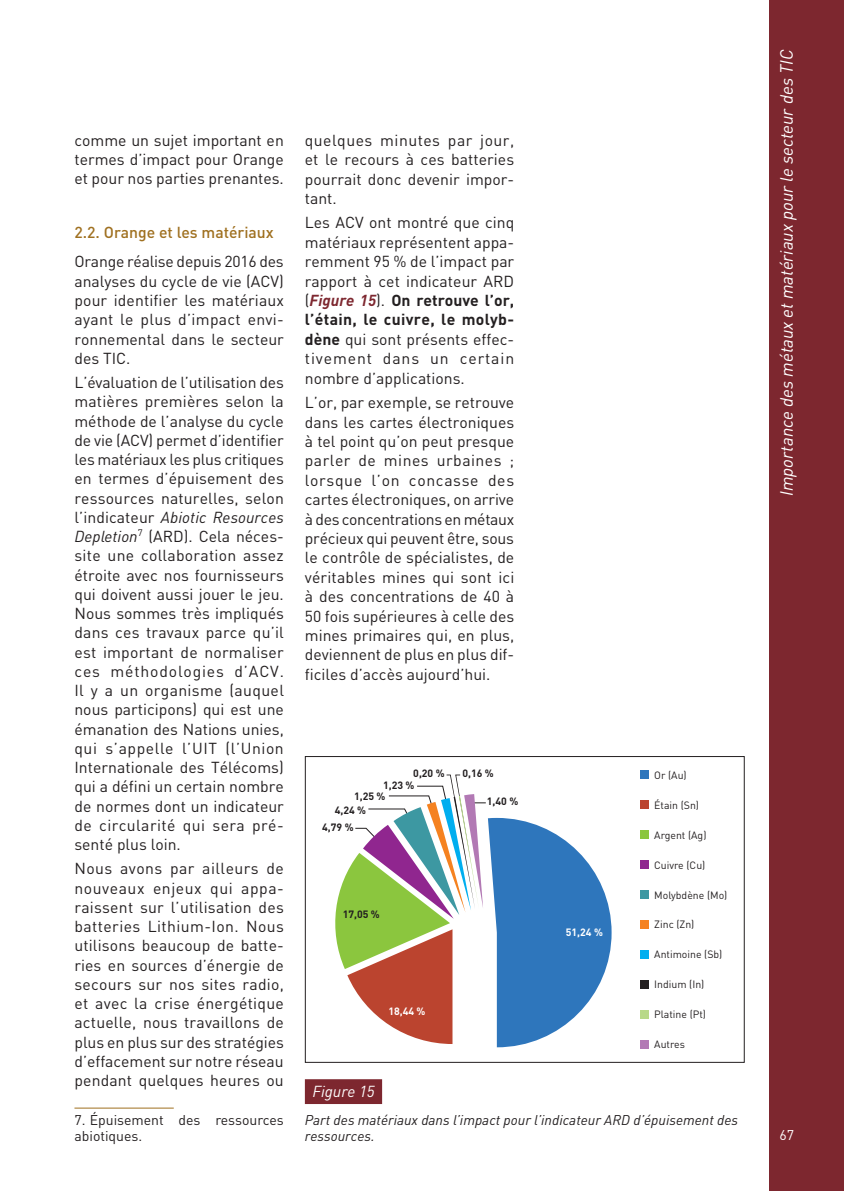
<style>
.page{position:relative;width:844px;height:1191px;background:#fff}
.page>*{position:absolute;margin:0;border:0;box-sizing:border-box;transform-origin:0 0}
.t1{font:italic 17.5px "DINOT";color:#fff}
.Texte_courant{font:15.75px/19.2px "DINOT";color:#231f20;text-align:justify}
.Intertitre_2{font:500 15.75px "DINOT";color:#9f7020}
.Figure_numero{font:italic 15.75px "DINOT";color:#fff}
.Figure_titre{font:italic 14px/16.8px "DINOT";color:#231f20}
.Notes{font:14px/16.6px "DINOT";color:#231f20}
.t2{font:14px "DINOT";color:#fff}
.t3{font:10.5px "DINOT";color:#231f20}
.t4{font:700 10.5px "DINOT";color:#231f20}
.t5{font:700 10.5px "DINOT";color:#fff}
.s1{font-style:italic}
.s2{font-weight:700;font-style:italic;color:#7d272f}
.s3{font-weight:700}
</style>
<div class="page">
<div style="left:769px;top:0;width:74px;height:1191px;background:#7d272f"></div>
<hr style="left:74px;top:1107px;width:100px;height:1px;background:#9f7020">
<div style="left:305px;top:1079px;width:77px;height:25px;background:#7d272f"></div>
<svg style="left:335px;top:774px;width:276px;height:273px"></svg>
<div style="left:640px;top:770px;width:8px;height:8px;background:#2e76bc"></div>
<div style="left:640px;top:800px;width:8px;height:8px;background:#bb442f"></div>
<div style="left:640px;top:830px;width:8px;height:8px;background:#8bc63e"></div>
<div style="left:640px;top:860px;width:8px;height:8px;background:#90268f"></div>
<div style="left:640px;top:890px;width:8px;height:8px;background:#3d98a2"></div>
<div style="left:640px;top:920px;width:8px;height:8px;background:#f58220"></div>
<div style="left:640px;top:950px;width:8px;height:9px;background:#00aeef"></div>
<div style="left:640px;top:980px;width:8px;height:9px;background:#231f20"></div>
<div style="left:640px;top:1010px;width:8px;height:9px;background:#b8d989"></div>
<div style="left:640px;top:1040px;width:8px;height:9px;background:#b279b4"></div>
<div style="left:305px;top:756px;width:439px;height:306px;border:1px solid #231f20"></div>
<p class="Texte_courant" style="left:74px;top:130px;width:211px">comme un sujet important en termes d’impact pour Orange et pour nos parties prenantes.</p>
<p class="Intertitre_2" style="left:74px;top:222px;width:201px">2.2. Orange et les matériaux</p>
<p class="Texte_courant" style="left:74px;top:252px;width:211px">Orange réalise depuis 2016 des analyses du cycle de vie (ACV) pour identifier les matériaux ayant le plus d’impact envi&shy;ronnemental dans le secteur des TIC.</p>
<p class="Texte_courant" style="left:74px;top:372px;width:211px">L’évaluation de l’utilisation des matières premières selon la méthode de l’analyse du cycle de vie (ACV) permet d’identifier les matériaux les plus critiques en termes d’épuisement des ressources naturelles, selon l’indicateur <span class="s1">Abiotic Resources Depletion</span><sup>7</sup> (ARD). Cela néces&shy;site une collaboration assez étroite avec nos fournisseurs qui doivent aussi jouer le jeu.<br>Nous sommes très impliqués dans ces travaux parce qu’il est important de normaliser ces méthodologies d’ACV.<br>Il y a un organisme (auquel nous participons) qui est une émanation des Nations unies, qui s’appelle l’UIT (l’Union Internationale des Télécoms) qui a défini un certain nombre de normes dont un indicateur de circularité qui sera pré&shy;senté plus loin.</p>
<p class="Texte_courant" style="left:74px;top:858px;width:211px">Nous avons par ailleurs de nouveaux enjeux qui appa&shy;raissent sur l’utilisation des batteries Lithium-Ion. Nous utilisons beaucoup de batte&shy;ries en sources d’énergie de secours sur nos sites radio, et avec la crise énergétique actuelle, nous travaillons de plus en plus sur des stratégies d’effacement sur notre réseau pendant quelques heures ou</p>
<p class="Notes" style="left:74px;top:1111px;width:211px">7. Épuisement des ressources abiotiques.</p>
<p class="Texte_courant" style="left:305px;top:130px;width:211px">quelques minutes par jour, et le recours à ces batteries pourrait donc devenir impor&shy;tant.</p>
<p class="Texte_courant" style="left:305px;top:213px;width:211px">Les ACV ont montré que cinq matériaux représentent appa&shy;remment 95 % de l’impact par rapport à cet indicateur ARD (<span class="s2">Figure 15</span>). <span class="s3">On retrouve l’or, l’étain, le cuivre, le molyb&shy;dène</span> qui sont présents effec&shy;tivement dans un certain nombre d’applications.</p>
<p class="Texte_courant" style="left:305px;top:392px;width:211px">L’or, par exemple, se retrouve dans les cartes électroniques à tel point qu’on peut presque parler de mines urbaines ; lorsque l’on concasse des cartes électroniques, on arrive à des concentrations en métaux précieux qui peuvent être, sous le contrôle de spécialistes, de véritables mines qui sont ici à des concentrations de 40 à 50 fois supérieures à celle des mines primaires qui, en plus, deviennent de plus en plus dif&shy;ficiles d’accès aujourd’hui.</p>
<p class="t4" style="left:413px;top:766px;width:33px">0,20 %</p>
<p class="t4" style="left:462px;top:766px;width:33px">0,16 %</p>
<p class="t4" style="left:487px;top:794px;width:33px">1,40 %</p>
<p class="t4" style="left:383px;top:778px;width:33px">1,23 %</p>
<p class="t4" style="left:354px;top:789px;width:33px">1,25 %</p>
<p class="t4" style="left:334px;top:803px;width:33px">4,24 %</p>
<p class="t4" style="left:322px;top:820px;width:33px">4,79 %</p>
<p class="t4" style="left:342px;top:907px;width:39px">17,05 %</p>
<p class="t5" style="left:388px;top:1004px;width:39px">18,44 %</p>
<p class="t5" style="left:565px;top:925px;width:39px">51,24 %</p>
<p class="t3" style="left:654px;top:768px;width:34px">Or (Au)</p>
<p class="t3" style="left:654px;top:798px;width:46px">Étain (Sn)</p>
<p class="t3" style="left:654px;top:828px;width:54px">Argent (Ag)</p>
<p class="t3" style="left:654px;top:858px;width:53px">Cuivre (Cu)</p>
<p class="t3" style="left:654px;top:888px;width:75px">Molybdène (Mo)</p>
<p class="t3" style="left:654px;top:918px;width:42px">Zinc (Zn)</p>
<p class="t3" style="left:654px;top:948px;width:70px">Antimoine (Sb)</p>
<p class="t3" style="left:654px;top:978px;width:52px">Indium (In)</p>
<p class="t3" style="left:654px;top:1008px;width:53px">Platine (Pt)</p>
<p class="t3" style="left:654px;top:1038px;width:32px">Autres</p>
<p class="Figure_numero" style="left:312px;top:1081px;width:64px">Figure 15</p>
<p class="Figure_titre" style="left:305px;top:1110px;width:434px">Part des matériaux dans l’impact pour l’indicateur ARD d’épuisement des ressources.</p>
<p class="t1" style="left:775px;top:496px;width:448px;rotate:-90deg">Importance des métaux et matériaux pour le secteur des TIC</p>
<p class="t2" style="left:779px;top:1125px;width:16px">67</p>
</div>
